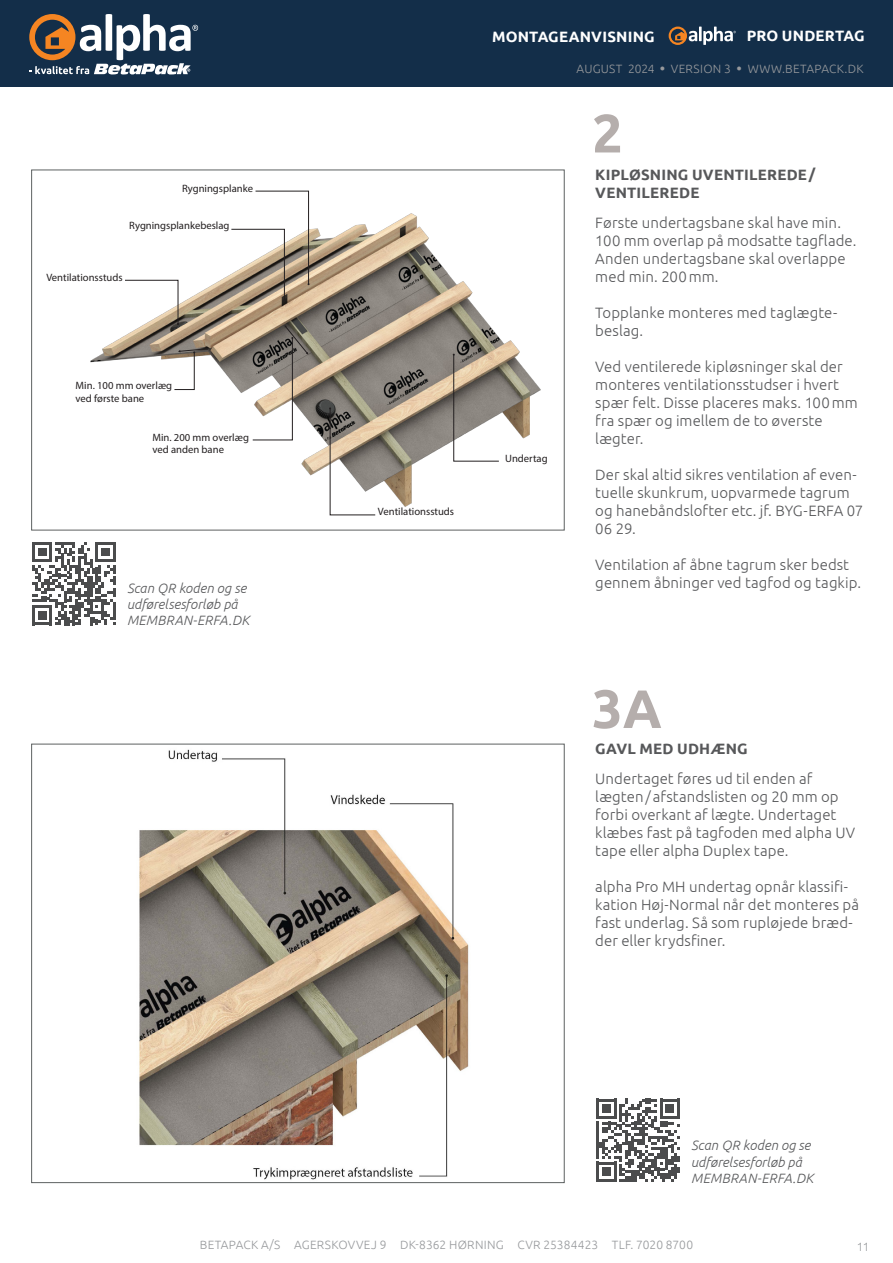
<style>
.page{position:relative;width:893px;height:1263px;background:#fff}
.page>*{position:absolute;margin:0;border:0;box-sizing:border-box;transform-origin:0 0}
.Mellemrubrik{font:700 54px "Ubuntu";color:#b5aeac}
.t1{font:300 15px/18px "Ubuntu";letter-spacing:.005em;color:#57585a}
.t2{font:700 15px/18px "Ubuntu";letter-spacing:.015em;color:#57585a}
.t3{font:700 15px "Ubuntu";letter-spacing:.015em;color:#fff}
.t4{font:italic 300 13.5px/16.2px "Ubuntu";letter-spacing:.005em;color:#57585a}
.t5{font:300 12px "Ubuntu";letter-spacing:.02em;color:#97999c}
.t6{font:10.65px/12.8px "Myriad Pro";color:#231f20}
.s1{font-family:"Calibri";font-weight:400;font-size:9px}
</style>
<div class="page">
<div style="left:0;top:0;width:893px;height:86px;background:#132e49"></div>
<svg style="left:29px;top:14px;width:169px;height:60px"></svg>
<svg style="left:669px;top:27px;width:67px;height:18px"></svg>
<img style="left:90px;top:190px;width:451px;height:326px">
<svg style="left:231px;top:191px;width:79px;height:110px"></svg>
<svg style="left:124px;top:280px;width:55px;height:45px"></svg>
<svg style="left:174px;top:348px;width:35px;height:42px"></svg>
<svg style="left:329px;top:407px;width:47px;height:108px"></svg>
<svg style="left:453px;top:354px;width:46px;height:108px"></svg>
<svg style="left:252px;top:325px;width:56px;height:115px"></svg>
<img style="left:139px;top:749px;width:330px;height:431px">
<svg style="left:596px;top:1098px;width:84px;height:84px"></svg>
<svg style="left:32px;top:542px;width:84px;height:83px"></svg>
<p class="t3" style="left:492px;top:27px;width:164px">MONTAGEANVISNING</p>
<p class="t3" style="left:747px;top:27px;width:119px">PRO UNDERTAG</p>
<p class="t5" style="left:577px;top:61px;width:288px">AUGUST 2024 <span class="s1">●</span> VERSION 3 <span class="s1">●</span> WWW.BETAPACK.DK</p>
<p class="t6" style="left:182px;top:182px;width:73px">Rygningsplanke</p>
<p class="t6" style="left:129px;top:219px;width:102px">Rygningsplankebeslag</p>
<p class="t6" style="left:46px;top:271px;width:78px">Ventilationsstuds</p>
<p class="t6" style="left:76px;top:379px;width:98px">Min. 100 mm overlæg ved første bane</p>
<p class="t6" style="left:152px;top:430px;width:98px">Min. 200 mm overlæg ved anden bane</p>
<p class="t4" style="left:127px;top:580px;width:124px">Scan QR koden og se udførelsesforløb på<br>MEMBRAN-ERFA.DK</p>
<p class="t6" style="left:378px;top:505px;width:78px">Ventilationsstuds</p>
<p class="t6" style="left:505px;top:452px;width:44px">Undertag</p>
<p class="Mellemrubrik" style="left:592px;top:101px;width:32px">2</p>
<p class="t2" style="left:595px;top:165px;width:222px">KIPLØSNING UVENTILEREDE/<br>VENTILEREDE</p>
<p class="t1" style="left:595px;top:213px;width:263px">Første undertagsbane skal have min.<br>100 mm overlap på modsatte tagflade.</p>
<p class="t1" style="left:595px;top:249px;width:252px">Anden undertagsbane skal overlappe med min. 200mm.</p>
<p class="t1" style="left:595px;top:303px;width:243px">Topplanke monteres med taglægte&shy;beslag.</p>
<p class="t1" style="left:595px;top:357px;width:264px">Ved ventilerede kipløsninger skal der monteres ventilationsstudser i hvert spær felt. Disse placeres maks. 100mm fra spær og imellem de to øverste lægter.</p>
<p class="t1" style="left:595px;top:465px;width:269px">Der skal altid sikres ventilation af even&shy;tuelle skunkrum, uopvarmede tagrum og hanebåndslofter etc. jf. BYG-ERFA 07<br>06 29.</p>
<p class="t1" style="left:595px;top:555px;width:267px">Ventilation af åbne tagrum sker bedst gennem åbninger ved tagfod og tagkip.</p>
<p class="Mellemrubrik" style="left:592px;top:676px;width:71px">3A</p>
<p class="t2" style="left:595px;top:740px;width:154px">GAVL MED UDHÆNG</p>
<p class="t1" style="left:595px;top:769px;width:261px">Undertaget føres ud til enden af lægten/afstandslisten og 20 mm op forbi overkant af lægte. Undertaget klæbes fast på tagfoden med alpha UV tape eller alpha Duplex tape.</p>
<p class="t1" style="left:595px;top:877px;width:265px">alpha Pro MH undertag opnår klassifi&shy;kation Høj-Normal når det monteres på fast underlag. Så som rupløjede bræd&shy;der eller krydsfiner.</p>
<p class="t4" style="left:691px;top:1137px;width:124px">Scan QR koden og se udførelsesforløb på<br>MEMBRAN-ERFA.DK</p>
<p class="t5" style="left:200px;top:1238px;width:495px">BETAPACK A/S AGERSKOVVEJ 9 DK-8362 HØRNING CVR 25384423 TLF. 7020 8700</p>
<p class="t5" style="left:857px;top:1239px;width:14px">11</p>
</div>
